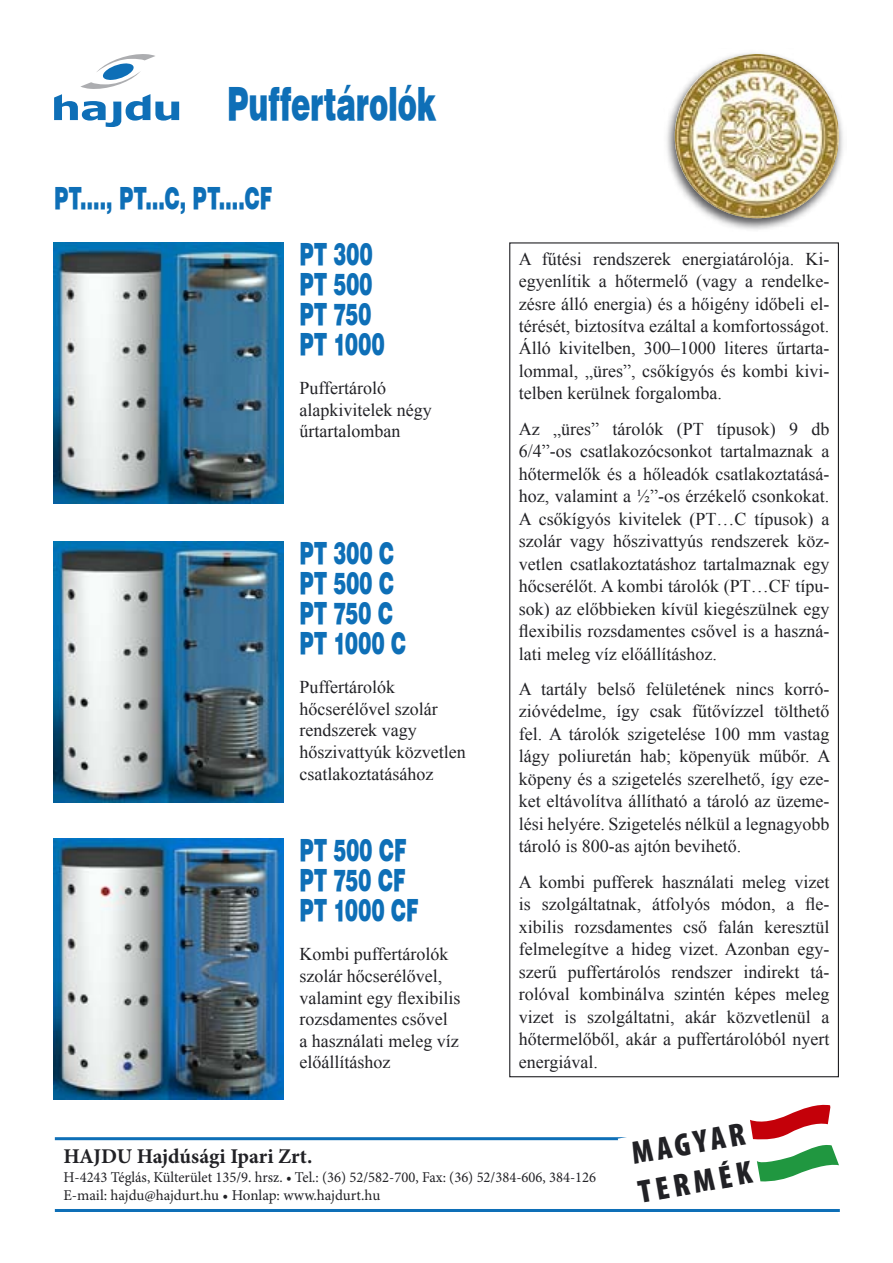
<style>
.page{position:relative;width:893px;height:1263px;background:#fff}
.page>*{position:absolute;margin:0;border:0;box-sizing:border-box;transform-origin:0 0}
.t1{font:45px "Swiss 721 Blk PFL";letter-spacing:-.01em;color:#0e6fb7;scale:.65 1}
.t2{font:900 condensed 32.55px/39px "Myriad Pro";color:#212125}
.t3{font:30px/30px "Swiss 721 Blk PFL";letter-spacing:.015em;color:#0e6fb7;scale:.65 1}
.t4{font:700 21px "Minion Pro";color:#212125}
.t5{font:18px/22.5px "Times New Roman";color:#212125;text-align:justify}
.t6{font:15px/18.6px "Minion Pro";color:#212125}
</style>
<div class="page">
<div style="left:663px;top:49px;width:183px;height:183px;background:#212125;opacity:.75"></div>
<img style="left:675px;top:54px;width:164px;height:164px;border-radius:50%">
<img style="left:54px;top:242px;width:230px;height:261px">
<img style="left:54px;top:541px;width:230px;height:261px">
<img style="left:54px;top:838px;width:230px;height:261px">
<hr style="left:55px;top:1137px;width:785px;height:3px;background:#0e6fb7">
<hr style="left:55px;top:1209px;width:785px;height:3px;background:#0e6fb7">
<svg style="left:616px;top:1104px;width:224px;height:107px"></svg>
<svg style="left:54px;top:54px;width:125px;height:73px"></svg>
<h1 class="t1" style="left:227px;top:74px;width:324px">Puffertárolók</h1>
<h3 class="t3" style="left:54px;top:183px;width:337px">PT…., PT…C, PT….CF</h3>
<h3 class="t3" style="left:299px;top:239px;width:133px">PT 300<br>PT 500<br>PT 750<br>PT 1000</h3>
<p class="t5" style="left:299px;top:377px;width:134px;line-height:21.6px;text-align:left">Puffertároló alapkivitelek négy űrtartalomban</p>
<h3 class="t3" style="left:299px;top:538px;width:166px">PT 300 C<br>PT 500 C<br>PT 750 C<br>PT 1000 C</h3>
<p class="t5" style="left:299px;top:676px;width:168px;line-height:21.6px;text-align:left">Puffertárolók hőcserélővel szolár rendszerek vagy hőszivattyúk közvetlen csatlakoztatásához</p>
<h3 class="t3" style="left:299px;top:835px;width:185px">PT 500 CF<br>PT 750 CF<br>PT 1000 CF</h3>
<p class="t5" style="left:299px;top:943px;width:163px;line-height:21.6px;text-align:left">Kombi puffertárolók szolár hőcserélővel, valamint egy flexibilis rozsdamentes csővel<br>a használati meleg víz előállításhoz</p>
<p class="t5" style="left:519px;top:247px;width:312px">A fűtési rendszerek energiatárolója. Ki&shy;egyenlítik a hőtermelő (vagy a rendelke&shy;zésre álló energia) és a hőigény időbeli el&shy;térését, biztosítva ezáltal a komfortosságot.<br>Álló kivitelben, 300–1000 literes űrtarta&shy;lommal, „üres”, csőkígyós és kombi kivi&shy;telben kerülnek forgalomba.</p>
<p class="t5" style="left:519px;top:417px;width:312px">Az „üres” tárolók (PT típusok) 9 db 6/4”-os csatlakozócsonkot tartalmaznak a hőtermelők és a hőleadók csatlakoztatásá&shy;hoz, valamint a ½”-os érzékelő csonkokat.<br>A csőkígyós kivitelek (PT…C típusok) a szolár vagy hőszivattyús rendszerek köz&shy;vetlen csatlakoztatáshoz tartalmaznak egy hőcserélőt. A kombi tárolók (PT…CF típu&shy;sok) az előbbieken kívül kiegészülnek egy flexibilis rozsdamentes csővel is a haszná&shy;lati meleg víz előállításhoz.</p>
<p class="t5" style="left:519px;top:677px;width:313px">A tartály belső felületének nincs korró&shy;zióvédelme, így csak fűtővízzel tölthető fel. A tárolók szigetelése 100 mm vastag lágy poliuretán hab; köpenyük műbőr. A köpeny és a szigetelés szerelhető, így eze&shy;ket eltávolítva állítható a tároló az üzeme&shy;lési helyére. Szigetelés nélkül a legnagyobb tároló is 800-as ajtón bevihető.</p>
<p class="t5" style="left:519px;top:870px;width:312px">A kombi pufferek használati meleg vizet is szolgáltatnak, átfolyós módon, a fle&shy;xibilis rozsdamentes cső falán keresztül felmelegítve a hideg vizet. Azonban egy&shy;szerű puffertárolós rendszer indirekt tá&shy;rolóval kombinálva szintén képes meleg vizet is szolgáltatni, akár közvetlenül a hőtermelőből, akár a puffertárolóból nyert energiával.</p>
<p class="t4" style="left:63px;top:1144px;width:251px">HAJDU Hajdúsági Ipari Zrt.</p>
<p class="t6" style="left:63px;top:1168px;width:534px">H-4243 Téglás, Külterület 135/9. hrsz. • Tel.: (36) 52/582-700, Fax: (36) 52/384-606, 384-126<br>E-mail: hajdu@hajdurt.hu • Honlap: www.hajdurt.hu</p>
<h2 class="t2" style="left:629px;top:1135px;width:116px;rotate:-10deg">MAGYAR<br>TERMÉK</h2>
</div>
